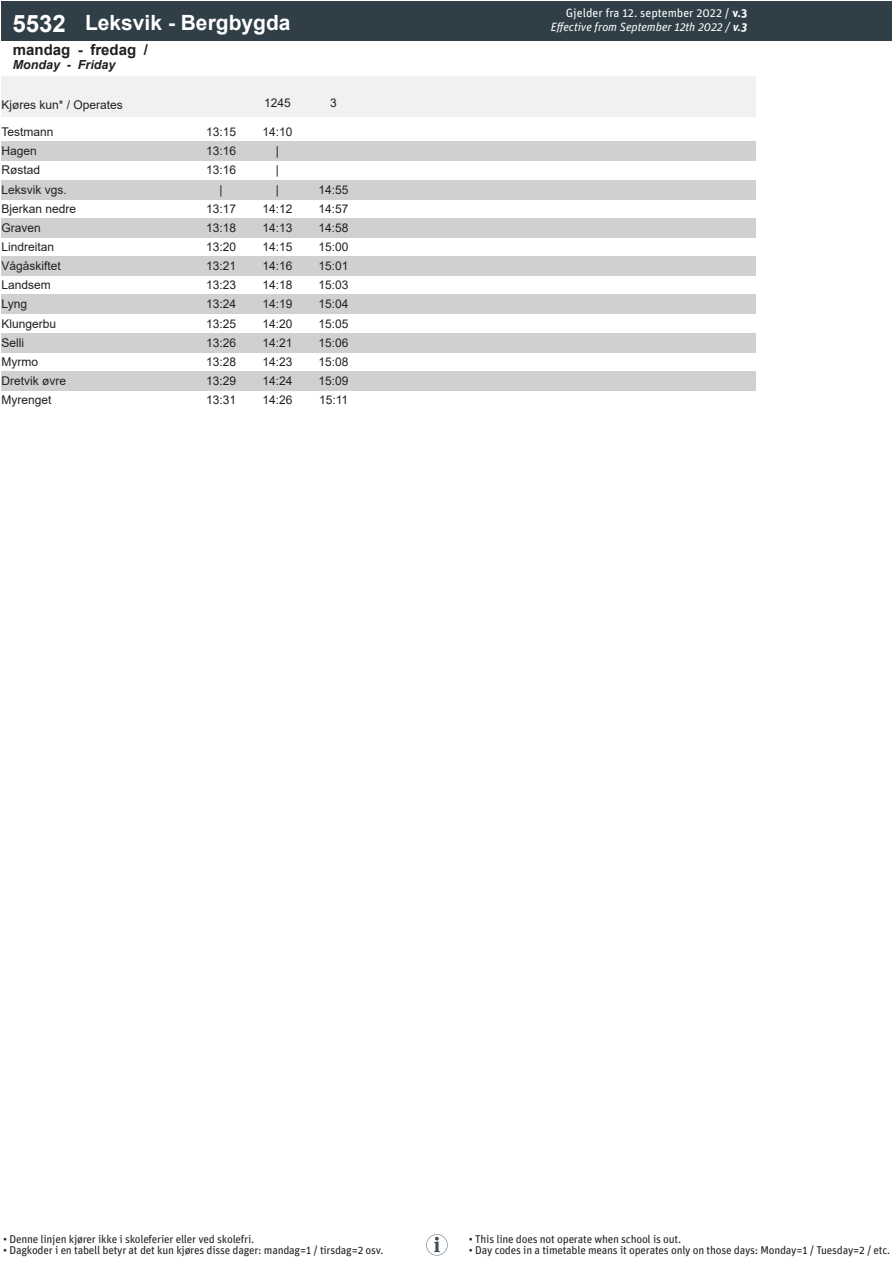
<style>
.page{position:relative;width:893px;height:1263px;background:#fff}
.page>*{position:absolute;margin:0;border:0;box-sizing:border-box;transform-origin:0 0}
.t1{font:700 21px "Arial";color:#fff}
.t2{font:700 15px "Arial";color:#231f20}
.t3{font:italic 700 12.45px "Arial";color:#231f20}
.t4{font:12px "Arial";color:#231f20}
.t5{font:italic 12px/14.4px "Unit Pro";color:#fff;text-align:right}
.t6{font:11.25px "Unit Pro";letter-spacing:-.02em;color:#231f20}
.s1{font-size:24px}
.s2{font-style:normal}
.s3{font-weight:700;font-style:normal}
.s4{font-weight:700}
</style>
<div class="page">
<div style="left:2px;top:77px;width:191px;height:40px;background:#f0f1f0"></div>
<div style="left:193px;top:77px;width:56px;height:40px;background:#f0f1f0"></div>
<div style="left:249px;top:77px;width:56px;height:40px;background:#f0f1f0"></div>
<div style="left:305px;top:77px;width:57px;height:40px;background:#f0f1f0"></div>
<div style="left:362px;top:77px;width:56px;height:40px;background:#f0f1f0"></div>
<div style="left:418px;top:77px;width:56px;height:40px;background:#f0f1f0"></div>
<div style="left:474px;top:77px;width:57px;height:40px;background:#f0f1f0"></div>
<div style="left:531px;top:77px;width:56px;height:40px;background:#f0f1f0"></div>
<div style="left:587px;top:77px;width:56px;height:40px;background:#f0f1f0"></div>
<div style="left:643px;top:77px;width:56px;height:40px;background:#f0f1f0"></div>
<div style="left:699px;top:77px;width:57px;height:40px;background:#f0f1f0"></div>
<div style="left:2px;top:1px;width:75px;height:40px;background:#303f47"></div>
<div style="left:77px;top:1px;width:815px;height:40px;background:#303f47"></div>
<div style="left:2px;top:142px;width:754px;height:19px;background:#cfd1d0"></div>
<div style="left:2px;top:180px;width:754px;height:19px;background:#cfd1d0"></div>
<div style="left:2px;top:218px;width:754px;height:19px;background:#cfd1d0"></div>
<div style="left:2px;top:257px;width:754px;height:19px;background:#cfd1d0"></div>
<div style="left:2px;top:295px;width:754px;height:19px;background:#cfd1d0"></div>
<div style="left:2px;top:333px;width:754px;height:19px;background:#cfd1d0"></div>
<div style="left:2px;top:371px;width:754px;height:20px;background:#cfd1d0"></div>
<svg style="left:426px;top:1234px;width:22px;height:21px"></svg>
<h1 class="t1" style="left:13px;top:8px;width:279px"><span class="s1">5532</span> Leksvik - Bergbygda</h1>
<p class="t2" style="left:13px;top:39px;width:137px">mandag - fredag /</p>
<p class="t3" style="left:13px;top:56px;width:104px">Monday - Friday</p>
<p class="t4" style="left:2px;top:97px;width:123px">Kjøres kun* / Operates</p>
<p class="t4" style="left:264px;top:94px;width:28px">1245</p>
<p class="t4" style="left:330px;top:94px;width:8px">3</p>
<p class="t4" style="left:2px;top:124px;width:54px">Testmann</p>
<p class="t4" style="left:206px;top:124px;width:32px">13:15</p>
<p class="t4" style="left:262px;top:124px;width:32px">14:10</p>
<p class="t4" style="left:2px;top:143px;width:37px">Hagen</p>
<p class="t4" style="left:206px;top:143px;width:32px">13:16</p>
<p class="t4" style="left:276px;top:143px;width:5px">|</p>
<p class="t4" style="left:2px;top:162px;width:40px">Røstad</p>
<p class="t4" style="left:206px;top:162px;width:32px">13:16</p>
<p class="t4" style="left:276px;top:162px;width:5px">|</p>
<p class="t4" style="left:2px;top:181px;width:67px">Leksvik vgs.</p>
<p class="t4" style="left:220px;top:181px;width:5px">|</p>
<p class="t4" style="left:276px;top:181px;width:5px">|</p>
<p class="t4" style="left:319px;top:181px;width:32px">14:55</p>
<p class="t4" style="left:2px;top:200px;width:76px">Bjerkan nedre</p>
<p class="t4" style="left:206px;top:200px;width:32px">13:17</p>
<p class="t4" style="left:262px;top:200px;width:32px">14:12</p>
<p class="t4" style="left:319px;top:200px;width:32px">14:57</p>
<p class="t4" style="left:2px;top:219px;width:41px">Graven</p>
<p class="t4" style="left:206px;top:219px;width:32px">13:18</p>
<p class="t4" style="left:262px;top:219px;width:32px">14:13</p>
<p class="t4" style="left:319px;top:219px;width:32px">14:58</p>
<p class="t4" style="left:2px;top:239px;width:54px">Lindreitan</p>
<p class="t4" style="left:206px;top:239px;width:32px">13:20</p>
<p class="t4" style="left:262px;top:239px;width:32px">14:15</p>
<p class="t4" style="left:319px;top:239px;width:32px">15:00</p>
<p class="t4" style="left:2px;top:258px;width:61px">Vågåskiftet</p>
<p class="t4" style="left:206px;top:258px;width:32px">13:21</p>
<p class="t4" style="left:262px;top:258px;width:32px">14:16</p>
<p class="t4" style="left:319px;top:258px;width:32px">15:01</p>
<p class="t4" style="left:2px;top:277px;width:51px">Landsem</p>
<p class="t4" style="left:206px;top:277px;width:32px">13:23</p>
<p class="t4" style="left:262px;top:277px;width:32px">14:18</p>
<p class="t4" style="left:319px;top:277px;width:32px">15:03</p>
<p class="t4" style="left:2px;top:296px;width:27px">Lyng</p>
<p class="t4" style="left:206px;top:296px;width:32px">13:24</p>
<p class="t4" style="left:262px;top:296px;width:32px">14:19</p>
<p class="t4" style="left:319px;top:296px;width:32px">15:04</p>
<p class="t4" style="left:2px;top:315px;width:56px">Klungerbu</p>
<p class="t4" style="left:206px;top:315px;width:32px">13:25</p>
<p class="t4" style="left:262px;top:315px;width:32px">14:20</p>
<p class="t4" style="left:319px;top:315px;width:32px">15:05</p>
<p class="t4" style="left:2px;top:334px;width:24px">Selli</p>
<p class="t4" style="left:206px;top:334px;width:32px">13:26</p>
<p class="t4" style="left:262px;top:334px;width:32px">14:21</p>
<p class="t4" style="left:319px;top:334px;width:32px">15:06</p>
<p class="t4" style="left:2px;top:353px;width:38px">Myrmo</p>
<p class="t4" style="left:206px;top:353px;width:32px">13:28</p>
<p class="t4" style="left:262px;top:353px;width:32px">14:23</p>
<p class="t4" style="left:319px;top:353px;width:32px">15:08</p>
<p class="t4" style="left:2px;top:372px;width:66px">Dretvik øvre</p>
<p class="t4" style="left:206px;top:372px;width:32px">13:29</p>
<p class="t4" style="left:262px;top:372px;width:32px">14:24</p>
<p class="t4" style="left:319px;top:372px;width:32px">15:09</p>
<p class="t4" style="left:2px;top:392px;width:52px">Myrenget</p>
<p class="t4" style="left:206px;top:392px;width:32px">13:31</p>
<p class="t4" style="left:262px;top:392px;width:32px">14:26</p>
<p class="t4" style="left:319px;top:392px;width:31px">15:11</p>
<p class="t5" style="left:551px;top:5px;width:198px"><span class="s2">Gjelder fra 12. september 2022 /</span> <span class="s3">v.3<br></span>Effective from September 12th 2022 / <span class="s4">v.3</span></p>
<p class="t6" style="left:3px;top:1231px;width:253px">• Denne linjen kjører ikke i skoleferier eller ved skolefri.</p>
<p class="t6" style="left:3px;top:1243px;width:382px">• Dagkoder i en tabell betyr at det kun kjøres disse dager: mandag=1 / tirsdag=2 osv.</p>
<p class="t6" style="left:469px;top:1231px;width:214px">• This line does not operate when school is out.</p>
<p class="t6" style="left:469px;top:1243px;width:423px">• Day codes in a timetable means it operates only on those days: Monday=1 / Tuesday=2 / etc.</p>
</div>
